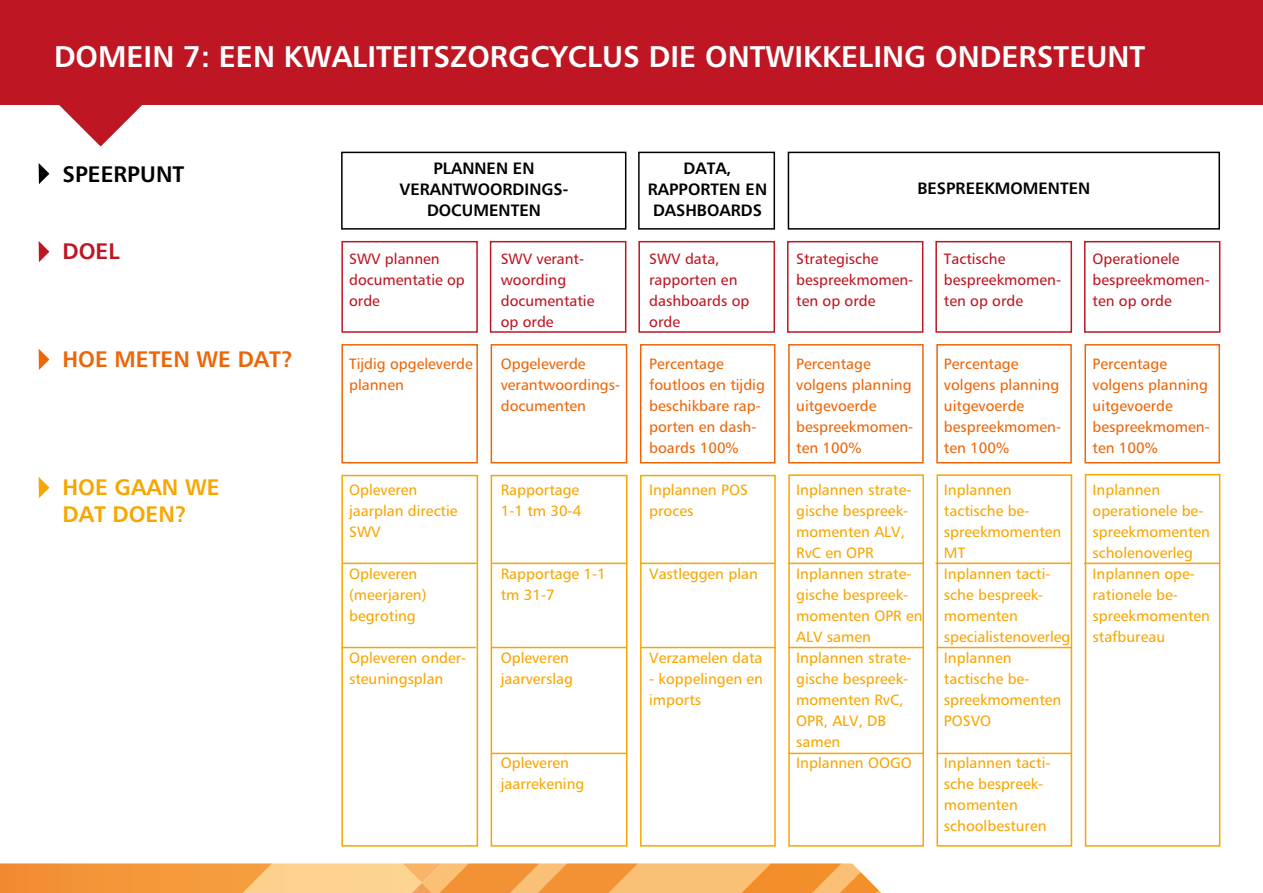
<style>
.page{position:relative;width:1263px;height:893px;background:#fff}
.page>*{position:absolute;margin:0;border:0;box-sizing:border-box;transform-origin:0 0}
.t1{font:30px "Humanist B";color:#fff}
.t2{font:22.5px/27px "Humanist B";color:#f7a600}
.t3{font:22.5px "Humanist B";color:#ec6608}
.t4{font:22.5px "Humanist B";color:#000}
.t5{font:22.5px "Humanist B";color:#be1622}
.t6{font:16.5px/21px "Humanist B";color:#000;text-align:center}
.t7{font:15px/21px "Humanist R";color:#f7a600}
.t8{font:15px/21px "Humanist R";color:#ec6608}
.t9{font:15px/21px "Humanist R";color:#be1622}
</style>
<div class="page">
<div style="left:0;top:0;width:1263px;height:105px;background:#be1622"></div>
<svg style="left:59px;top:105px;width:83px;height:42px"></svg>
<svg style="left:0;top:863px;width:881px;height:30px;background:#f7ad5b"></svg>
<div style="left:341px;top:152px;width:285px;height:78px;border:2px solid #000"></div>
<div style="left:638px;top:152px;width:137px;height:78px;border:2px solid #000"></div>
<div style="left:788px;top:152px;width:432px;height:78px;border:2px solid #000"></div>
<div style="left:638px;top:241px;width:137px;height:92px;border:2px solid #be1622"></div>
<div style="left:935px;top:241px;width:137px;height:92px;border:2px solid #be1622"></div>
<div style="left:341px;top:241px;width:137px;height:92px;border:2px solid #be1622"></div>
<div style="left:341px;top:344px;width:137px;height:119px;border:2px solid #ec6608"></div>
<div style="left:341px;top:475px;width:137px;height:372px;border:2px solid #f7a600"></div>
<div style="left:491px;top:475px;width:136px;height:372px;border:2px solid #f7a600"></div>
<div style="left:788px;top:474px;width:136px;height:373px;border:2px solid #f7a600"></div>
<div style="left:1085px;top:474px;width:135px;height:373px;border:2px solid #f7a600"></div>
<div style="left:640px;top:475px;width:136px;height:372px;border:2px solid #f7a600"></div>
<div style="left:936px;top:474px;width:136px;height:373px;border:2px solid #f7a600"></div>
<div style="left:491px;top:344px;width:136px;height:119px;border:2px solid #ec6608"></div>
<div style="left:788px;top:344px;width:136px;height:119px;border:2px solid #ec6608"></div>
<div style="left:1084px;top:344px;width:136px;height:119px;border:2px solid #ec6608"></div>
<div style="left:640px;top:344px;width:135px;height:119px;border:2px solid #ec6608"></div>
<div style="left:936px;top:344px;width:136px;height:119px;border:2px solid #ec6608"></div>
<div style="left:490px;top:241px;width:136px;height:92px;border:2px solid #be1622"></div>
<div style="left:787px;top:241px;width:136px;height:92px;border:2px solid #be1622"></div>
<div style="left:1084px;top:241px;width:136px;height:92px;border:2px solid #be1622"></div>
<svg style="left:39px;top:163px;width:10px;height:21px"></svg>
<svg style="left:39px;top:241px;width:10px;height:21px"></svg>
<svg style="left:39px;top:349px;width:10px;height:21px"></svg>
<svg style="left:39px;top:477px;width:10px;height:21px"></svg>
<hr style="left:1084px;top:563px;width:135px;height:1px;background:#f7a600">
<hr style="left:935px;top:563px;width:135px;height:1px;background:#f7a600">
<hr style="left:788px;top:647px;width:135px;height:1px;background:#f7a600">
<hr style="left:937px;top:647px;width:135px;height:1px;background:#f7a600">
<hr style="left:641px;top:647px;width:135px;height:1px;background:#f7a600">
<hr style="left:491px;top:647px;width:135px;height:1px;background:#f7a600">
<hr style="left:341px;top:647px;width:135px;height:1px;background:#f7a600">
<hr style="left:788px;top:753px;width:135px;height:1px;background:#f7a600">
<hr style="left:491px;top:753px;width:135px;height:1px;background:#f7a600">
<hr style="left:936px;top:753px;width:136px;height:1px;background:#f7a600">
<hr style="left:788px;top:563px;width:135px;height:1px;background:#f7a600">
<hr style="left:640px;top:563px;width:135px;height:1px;background:#f7a600">
<hr style="left:492px;top:563px;width:135px;height:1px;background:#f7a600">
<hr style="left:342px;top:563px;width:135px;height:1px;background:#f7a600">
<h1 class="t1" style="left:54px;top:37px;width:1093px">DOMEIN 7: EEN KWALITEITSZORGCYCLUS DIE ONTWIKKELING ONDERSTEUNT</h1>
<h2 class="t4" style="left:63px;top:160px;width:123px">SPEERPUNT</h2>
<h2 class="t5" style="left:63px;top:237px;width:59px">DOEL</h2>
<h2 class="t3" style="left:63px;top:345px;width:232px">HOE METEN WE DAT?</h2>
<h2 class="t2" style="left:63px;top:473px;width:159px">HOE GAAN WE<br>DAT DOEN?</h2>
<p class="t6" style="left:399px;top:158px;width:170px">PLANNEN EN<br>VERANTWOORDINGS-<br>DOCUMENTEN</p>
<p class="t6" style="left:648px;top:158px;width:121px">DATA,<br>RAPPORTEN EN<br>DASHBOARDS</p>
<p class="t9" style="left:349px;top:248px;width:117px">SWV plannen documentatie op orde</p>
<p class="t8" style="left:349px;top:353px;width:125px">Tijdig opgeleverde plannen</p>
<p class="t9" style="left:501px;top:248px;width:95px">SWV verant&shy;woording documentatie op orde</p>
<p class="t8" style="left:501px;top:353px;width:121px">Opgeleverde verantwoordings&shy;documenten</p>
<p class="t7" style="left:349px;top:479px;width:110px">Opleveren jaarplan directie<br>SWV</p>
<p class="t7" style="left:349px;top:563px;width:79px">Opleveren (meerjaren) begroting</p>
<p class="t7" style="left:349px;top:647px;width:119px">Opleveren onder&shy;steuningsplan</p>
<p class="t7" style="left:501px;top:479px;width:82px">Rapportage<br>1-1 tm 30-4</p>
<p class="t7" style="left:501px;top:563px;width:107px">Rapportage 1-1 tm 31-7</p>
<p class="t7" style="left:501px;top:647px;width:74px">Opleveren jaarverslag</p>
<p class="t7" style="left:501px;top:752px;width:85px">Opleveren jaarrekening</p>
<p class="t9" style="left:649px;top:248px;width:102px">SWV data, rapporten en dashboards op orde</p>
<p class="t8" style="left:649px;top:353px;width:117px">Percentage foutloos en tijdig beschikbare rap&shy;porten en dash&shy;boards 100%</p>
<p class="t7" style="left:649px;top:479px;width:100px">Inplannen POS proces</p>
<p class="t7" style="left:649px;top:563px;width:110px">Vastleggen plan</p>
<p class="t7" style="left:649px;top:647px;width:115px">Verzamelen data</p>
<p class="t7" style="left:649px;top:668px;width:115px">- koppelingen en imports</p>
<p class="t6" style="left:917px;top:177px;width:174px">BESPREEKMOMENTEN</p>
<p class="t9" style="left:796px;top:248px;width:119px">Strategische bespreekmomen&shy;ten op orde</p>
<p class="t8" style="left:796px;top:353px;width:119px">Percentage volgens planning uitgevoerde bespreekmomen&shy;ten 100%</p>
<p class="t7" style="left:796px;top:479px;width:128px">Inplannen strate&shy;gische bespreek&shy;momenten ALV,<br>RvC en OPR<br>Inplannen strate&shy;gische bespreek&shy;momenten OPR en<br>ALV samen<br>Inplannen strate&shy;gische bespreek&shy;momenten RvC,<br>OPR, ALV, DB samen<br>Inplannen OOGO</p>
<p class="t9" style="left:944px;top:248px;width:119px">Tactische bespreekmomen&shy;ten op orde</p>
<p class="t8" style="left:944px;top:353px;width:119px">Percentage volgens planning uitgevoerde bespreekmomen&shy;ten 100%</p>
<p class="t7" style="left:944px;top:479px;width:128px">Inplannen tactische be&shy;spreekmomenten<br>MT<br>Inplannen tacti&shy;sche bespreek&shy;momenten specialistenoverleg<br>Inplannen tactische be&shy;spreekmomenten<br>POSVO</p>
<p class="t7" style="left:944px;top:752px;width:108px">Inplannen tacti&shy;sche bespreek&shy;momenten schoolbesturen</p>
<p class="t9" style="left:1092px;top:248px;width:119px">Operationele bespreekmomen&shy;ten op orde</p>
<p class="t8" style="left:1092px;top:353px;width:119px">Percentage volgens planning uitgevoerde bespreekmomen&shy;ten 100%</p>
<p class="t7" style="left:1092px;top:479px;width:119px">Inplannen operationele be&shy;spreekmomenten scholenoverleg<br>Inplannen ope&shy;rationele be&shy;spreekmomenten stafbureau</p>
</div>
